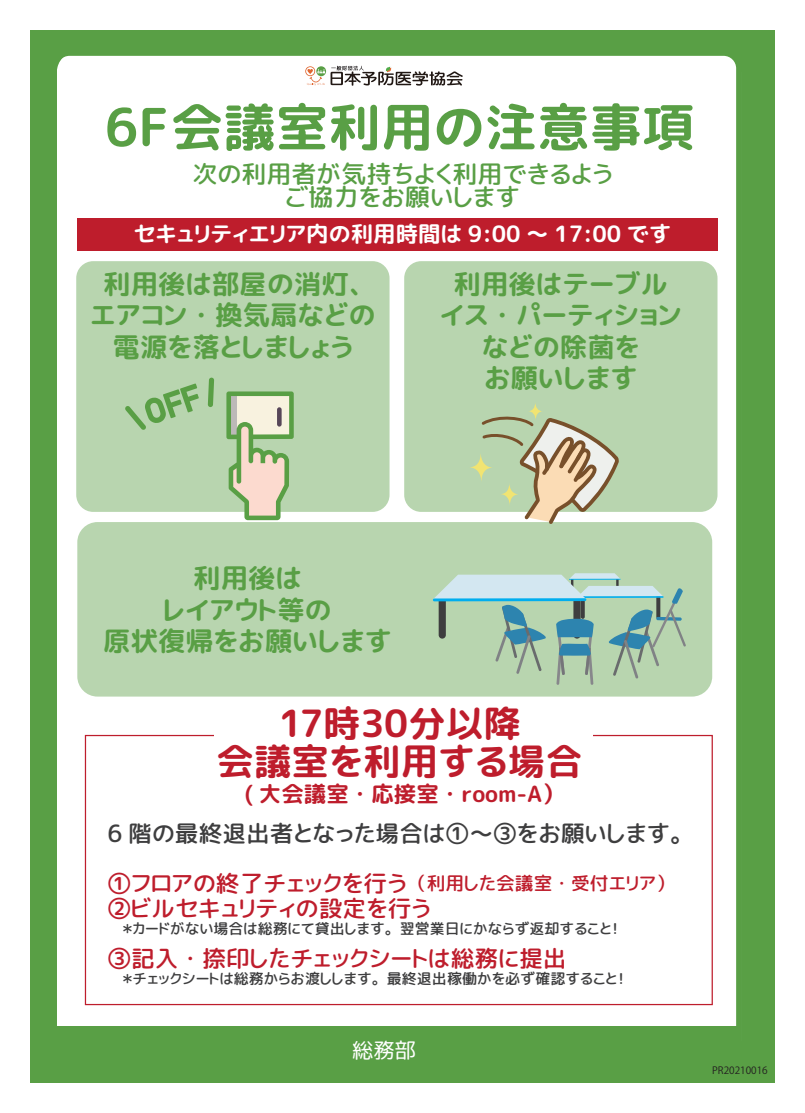
<style>
.page{position:relative;width:805px;height:1113px;background:#fff}
.page>*{position:absolute;margin:0;border:0;box-sizing:border-box;transform-origin:0 0}
.t1{font:52.5px "rounded x mgenplus 2 cp bold";color:#599f45}
.t2{font:37.5px/37.5px "rounded x mgenplus 2 cp bold";color:#be1d2c;text-align:center}
.t3{font:27.5px/31.2px "rounded x mgenplus 2 cp bold";color:#599f45;text-align:center}
.t4{font:25px/23.8px "rounded x mgenplus 2 cp medium";color:#599f45;text-align:center}
.t5{font:23.75px "rounded x mgenplus 2 cp medium";color:#be1d2c}
.t6{font:23.75px "rounded x mgenplus 2 cp medium";color:#3e3e3f}
.t7{font:22.5px "rounded x mgenplus 2 cp bold";color:#fff}
.t8{font:22.5px "rounded x mgenplus 2 cp bold";color:#be1d2c}
.t9{font:21.25px "rounded mgenplus 1 mn regular";color:#fff}
.t10{font:18.75px "rounded x mgenplus 2 cp medium";color:#be1d2c}
.t11{font:15px "rounded x mgenplus 2 cp medium";color:#3e3e3f}
.t12{font:10px "Koz Go Pr 6 N";color:#231f20}
.s1{font-size:23.75px}
</style>
<div class="page">
<div style="left:30px;top:30px;width:744px;height:1052px;background:#599f45"></div>
<div style="left:57px;top:51px;width:683px;height:1011px;background:#fff;border-radius:21px"></div>
<div style="left:52px;top:51px;width:689px;height:1013px;border:5px solid #599f45;border-radius:15px"></div>
<div style="left:54px;top:1026px;width:683px;height:41px;background:#599f45"></div>
<svg style="left:305px;top:66px;width:157px;height:20px"></svg>
<div style="left:77px;top:522px;width:635px;height:174px;background:#b8d5af;border-radius:20px"></div>
<div style="left:76px;top:261px;width:313px;height:251px;background:#b8d5af;border-radius:17px"></div>
<div style="left:404px;top:261px;width:313px;height:251px;background:#b8d5af;border-radius:17px"></div>
<svg style="left:468px;top:452px;width:25px;height:31px"></svg>
<svg style="left:527px;top:401px;width:16px;height:20px"></svg>
<svg style="left:481px;top:413px;width:138px;height:111px"></svg>
<svg style="left:125px;top:377px;width:89px;height:53px"></svg>
<svg style="left:226px;top:391px;width:68px;height:129px"></svg>
<svg style="left:433px;top:573px;width:252px;height:112px"></svg>
<div style="left:77px;top:219px;width:640px;height:32px;background:#be1d2c"></div>
<h1 class="t1" style="left:105px;top:90px;width:591px">6F会議室利用の注意事項</h1>
<p class="t4" style="left:192px;top:162px;width:422px">次の利用者が気持ちよく利用できるようご協力をお願いします</p>
<p class="t7" style="left:133px;top:217px;width:539px">セキュリティエリア内の利用時間は 9:00 ～ 17:00 です</p>
<p class="t3" style="left:90px;top:268px;width:287px">利用後は部屋の消灯、エアコン・換気扇などの電源を落としましょう</p>
<p class="t3" style="left:439px;top:268px;width:244px">利用後はテーブルイス・パーティションなどの除菌を<br>お願いします</p>
<p class="t3" style="left:103px;top:563px;width:290px">利用後は<br>レイアウト等の<br>原状復帰をお願いします</p>
<h2 class="t2" style="left:216px;top:705px;width:368px">17時30分以降<br>会議室を利用する場合</h2>
<p class="t8" style="left:244px;top:778px;width:312px">( 大会議室・応接室・ room-A）</p>
<p class="t6" style="left:107px;top:816px;width:576px">6 階の最終退出者となった場合は①～③をお願いします。</p>
<p class="t10" style="left:107px;top:870px;width:560px"><span class="s1">①フロアの終了チェックを行う</span>（利用した会議室・受付エリア）</p>
<p class="t5" style="left:107px;top:891px;width:325px">②ビルセキュリティの設定を行う</p>
<p class="t11" style="left:122px;top:918px;width:498px">＊カードがない場合は総務にて貸出します。翌営業日にかならず返却すること！</p>
<p class="t5" style="left:107px;top:941px;width:461px">③記入・捺印したチェックシートは総務に提出</p>
<p class="t11" style="left:107px;top:968px;width:519px">　＊チェックシートは総務からお渡しします。最終退出稼働かを必ず確認すること！</p>
<p class="t9" style="left:352px;top:1035px;width:65px">総務部</p>
<p class="t12" style="left:712px;top:1065px;width:57px">PR20210016</p>
</div>
